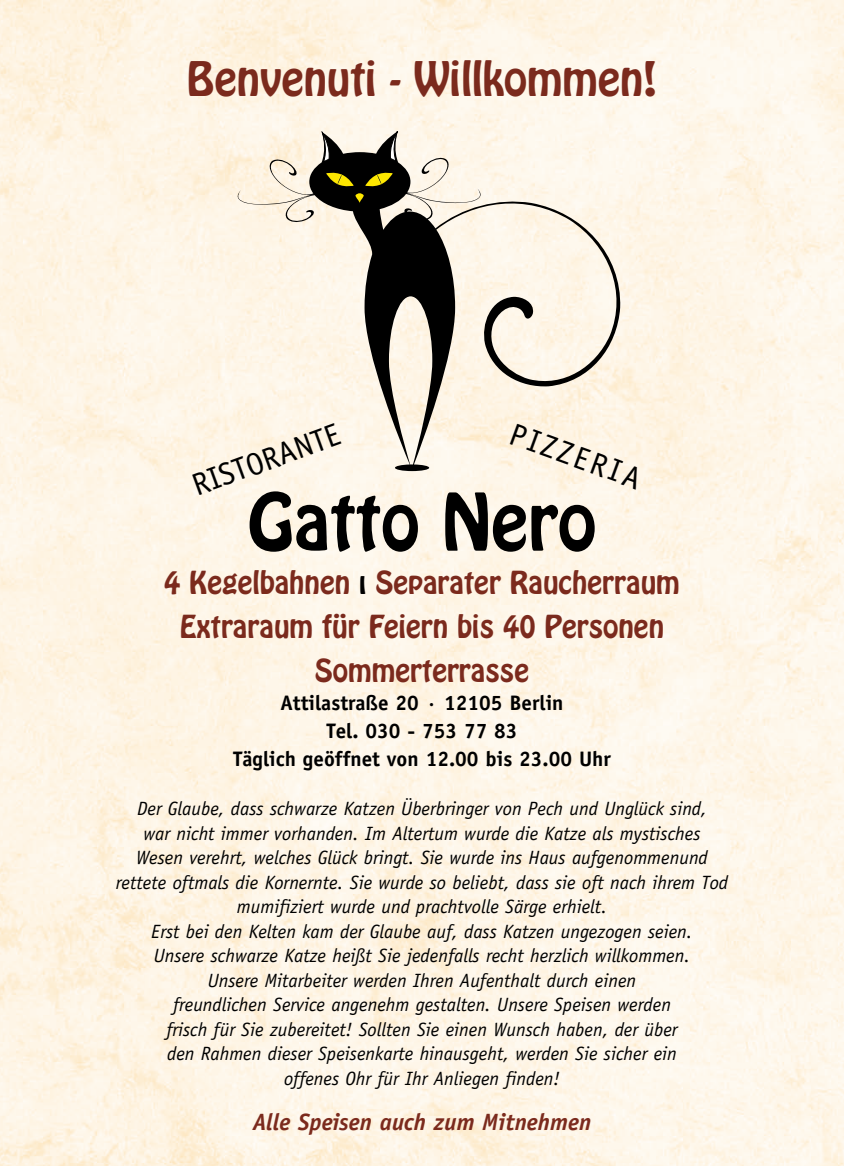
<style>
.page{position:relative;width:844px;height:1166px;background:#fff}
.page>*{position:absolute;margin:0;border:0;box-sizing:border-box;transform-origin:0 0}
.t1{font:70px "Hobo Std";color:#000}
.t2{font:42px "Hobo Std";color:#7b2a1d}
.t3{font:31.5px "Officina Sans";color:#000}
.t4{font:28px/43.8px "Hobo Std";color:#7b2a1d;text-align:center}
.t5{font:italic 700 23.62px "Officina Sans Std";color:#7b2a1d}
.t6{font:700 21px/28px "Officina Sans";color:#000;text-align:center}
.t7{font:italic 19.25px/24.5px "Officina Sans Std";color:#000;text-align:center}
.s1{color:#000}
</style>
<div class="page">
<img style="left:0;top:0;width:843px;height:1166px">
<svg style="left:238px;top:131px;width:382px;height:340px;fill:#fef5e7"></svg>
<svg style="left:321px;top:131px;width:9px;height:32px"></svg>
<svg style="left:389px;top:131px;width:8px;height:30px"></svg>
<svg style="left:326px;top:171px;width:66px;height:32px"></svg>
<h2 class="t2" style="left:187px;top:49px;width:471px">Benvenuti - Willkommen!</h2>
<h3 class="t3" style="left:187px;top:468px;width:156px;rotate:-20deg">RISTORANTE</h3>
<h3 class="t3" style="left:517px;top:415px;width:139px;rotate:20deg">PIZZERIA</h3>
<h1 class="t1" style="left:248px;top:474px;width:350px">Gatto Nero</h1>
<h3 class="t4" style="left:164px;top:561px;width:517px">4 Kegelbahnen <span class="s1">ı</span> Separater Raucherraum<br>Extraraum für Feiern bis 40 Personen<br>Sommerterrasse</h3>
<p class="t6" style="left:233px;top:688px;width:379px">Attilastraße 20 · 12105 Berlin<br>Tel. 030 - 753 77 83<br>Täglich geöffnet von 12.00 bis 23.00 Uhr</p>
<p class="t7" style="left:116px;top:796px;width:613px">Der Glaube, dass schwarze Katzen Überbringer von Pech und Unglück sind,<br>war nicht immer vorhanden. Im Altertum wurde die Katze als mystisches<br>Wesen verehrt, welches Glück bringt. Sie wurde ins Haus aufgenommenund rettete oftmals die Kornernte. Sie wurde so beliebt, dass sie oft nach ihrem Tod mumifiziert wurde und prachtvolle Särge erhielt.<br>Erst bei den Kelten kam der Glaube auf, dass Katzen ungezogen seien.<br>Unsere schwarze Katze heißt Sie jedenfalls recht herzlich willkommen.<br>Unsere Mitarbeiter werden Ihren Aufenthalt durch einen<br>freundlichen Service angenehm gestalten. Unsere Speisen werden<br>frisch für Sie zubereitet! Sollten Sie einen Wunsch haben, der über<br>den Rahmen dieser Speisenkarte hinausgeht, werden Sie sicher ein<br>offenes Ohr für Ihr Anliegen finden!</p>
<p class="t5" style="left:252px;top:1108px;width:340px">Alle Speisen auch zum Mitnehmen</p>
</div>
